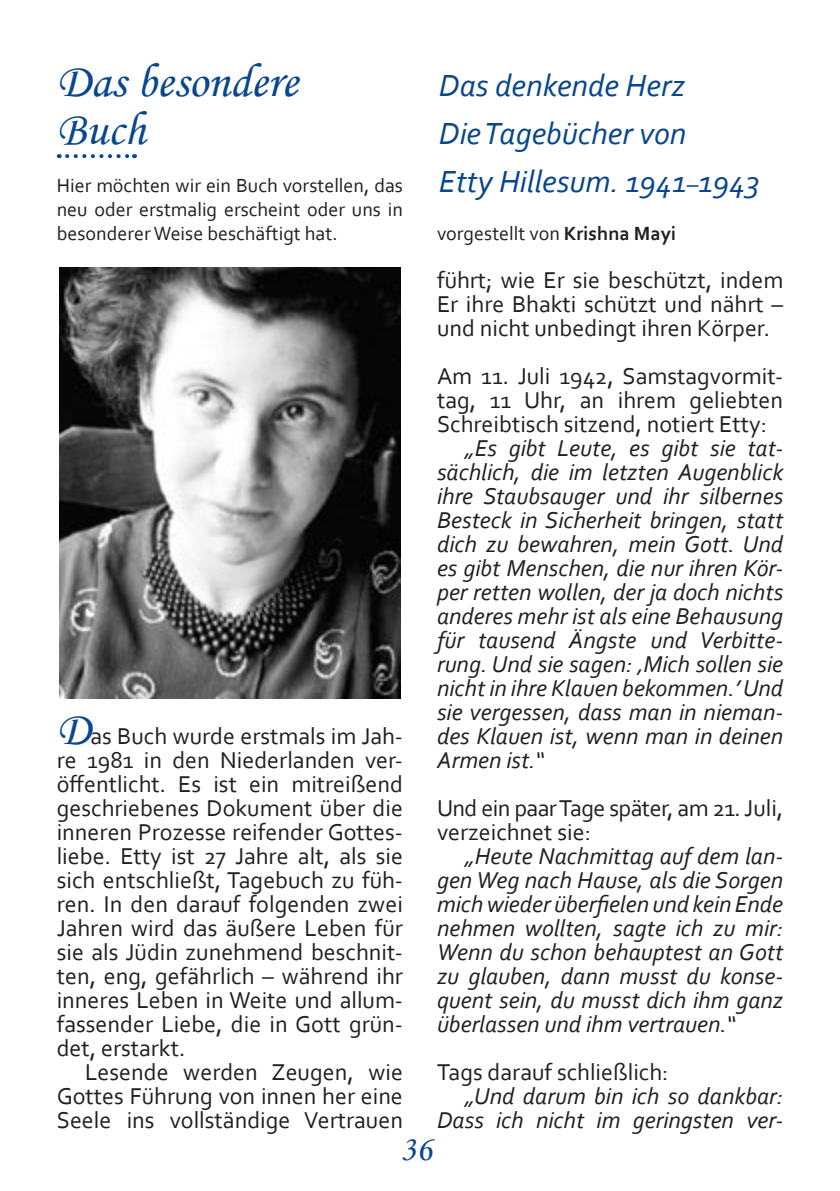
<style>
.page{position:relative;width:840px;height:1191px;background:#fff}
.page>*{position:absolute;margin:0;border:0;box-sizing:border-box;transform-origin:0 0}
.t1{font:48px/48px "Monotype Corsiva";color:#08468d}
.t2{font:36px "Monotype Corsiva";color:#08468d}
.t3{font:italic 32px/48px "Corbel";color:#08468d}
.t4{font:italic 24px/24px "Corbel";color:#231f20;text-align:justify}
.t5{font:24px/24px "Corbel";color:#231f20;text-align:justify}
.t6{font:24px/24px "Corbel";letter-spacing:-.025em;color:#231f20}
.t7{font:20px/24px "Corbel";color:#231f20;text-align:justify}
.s1{font-family:"Monotype Corsiva";font-size:48px;color:#08468d}
.s2{font-style:normal;font-size:24px}
.s3{font-weight:700}
</style>
<div class="page">
<svg style="left:67px;top:154px;width:68px;height:4px"></svg>
<img style="left:60px;top:267px;width:340px;height:431px">
<h1 class="t1" style="left:57px;top:57px;width:242px">Das besondere<br>Buch</h1>
<p class="t7" style="left:57px;top:173px;width:347px">Hier möchten wir ein Buch vorstellen, das neu oder erstmalig erscheint oder uns in besonderer Weise beschäftigt hat.</p>
<p class="t5" style="left:57px;top:723px;width:347px"><span class="s1">D</span>as Buch wurde erstmals im Jah&shy;re 1981 in den Niederlanden ver&shy;öffentlicht. Es ist ein mitreißend geschriebenes Dokument über die inneren Prozesse reifender Gottes&shy;liebe. Etty ist 27 Jahre alt, als sie sich entschließt, Tagebuch zu füh&shy;ren. In den darauf folgenden zwei Jahren wird das äußere Leben für sie als Jüdin zunehmend beschnit&shy;ten, eng, gefährlich – während ihr inneres Leben in Weite und allum&shy;fassender Liebe, die in Gott grün&shy;det, erstarkt.</p>
<p class="t5" style="left:57px;top:1059px;width:347px;text-indent:28px">Lesende werden Zeugen, wie Gottes Führung von innen her eine Seele ins vollständige Vertrauen</p>
<h3 class="t3" style="left:438px;top:61px;width:322px">Das denkende Herz<br>Die Tagebücher von<br>Etty Hillesum. 1941<span class="s2">–</span>1943</h3>
<p class="t7" style="left:437px;top:221px;width:240px">vorgestellt von <span class="s3">Krishna Mayi</span></p>
<p class="t5" style="left:437px;top:267px;width:347px">führt; wie Er sie beschützt, indem Er ihre Bhakti schützt und nährt – und nicht unbedingt ihren Körper.</p>
<p class="t5" style="left:437px;top:363px;width:347px">Am 11. Juli 1942, Samstagvormit&shy;tag, 11 Uhr, an ihrem geliebten Schreibtisch sitzend, notiert Etty:</p>
<p class="t4" style="left:437px;top:435px;width:347px;text-indent:28px">„Es gibt Leute, es gibt sie tat&shy;sächlich, die im letzten Augenblick ihre Staubsauger und ihr silbernes Besteck in Sicherheit bringen, statt dich zu bewahren, mein Gott. Und es gibt Menschen, die nur ihren Kör&shy;per retten wollen, der ja doch nichts anderes mehr ist als eine Behausung für tausend Ängste und Verbitte&shy;rung. Und sie sagen: ‚Mich sollen sie nicht in ihre Klauen bekommen.’ Und sie vergessen, dass man in nieman&shy;des Klauen ist, wenn man in deinen Armen ist.“</p>
<p class="t6" style="left:437px;top:795px;width:347px">Und ein paar Tage später, am 21. Juli, verzeichnet sie:</p>
<p class="t4" style="left:437px;top:843px;width:347px;text-indent:28px">„Heute Nachmittag auf dem lan&shy;gen Weg nach Hause, als die Sorgen mich wieder überfielen und kein Ende nehmen wollten, sagte ich zu mir:<br>Wenn du schon behauptest an Gott zu glauben, dann musst du konse&shy;quent sein, du musst dich ihm ganz überlassen und ihm vertrauen.“</p>
<p class="t5" style="left:437px;top:1059px;width:233px">Tags darauf schließlich:</p>
<p class="t4" style="left:437px;top:1083px;width:347px;text-align:right">„Und darum bin ich so dankbar:<br>Dass ich nicht im geringsten ver-</p>
<h2 class="t2" style="left:400px;top:1127px;width:33px">36</h2>
</div>
